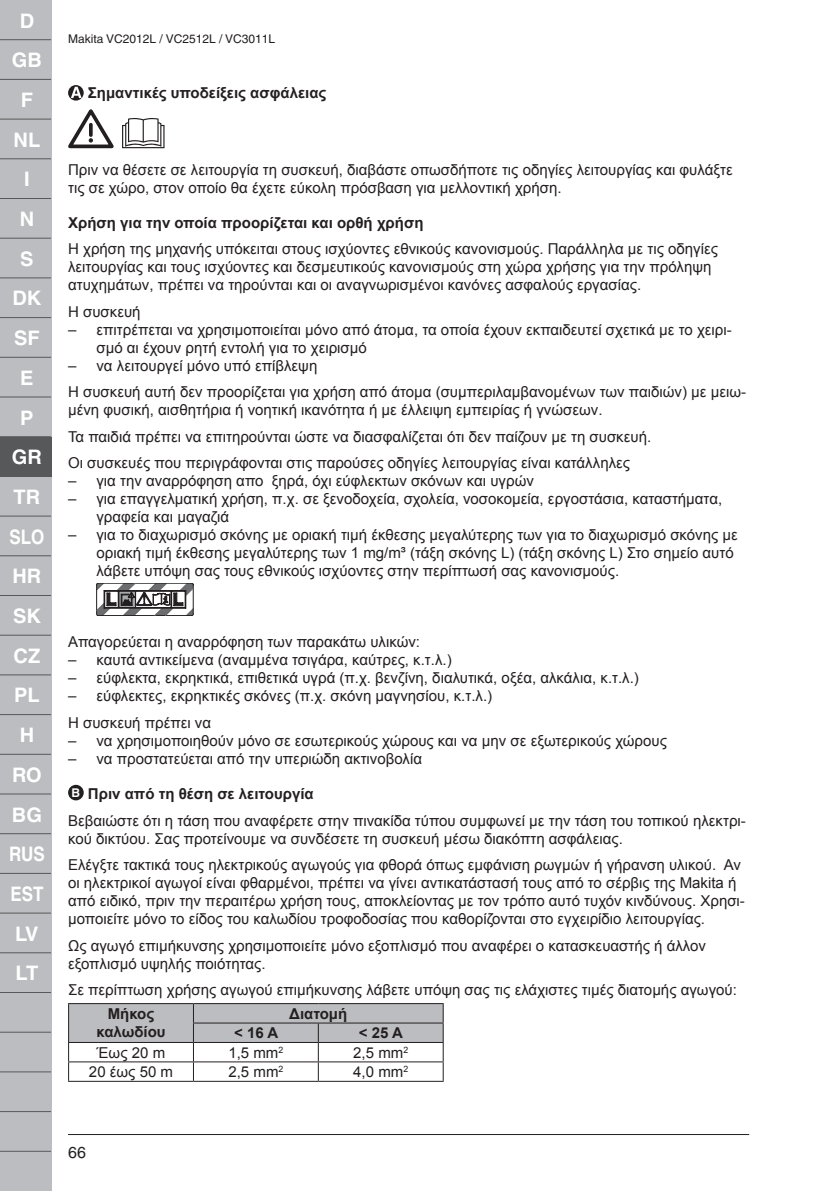
<style>
.page{position:relative;width:840px;height:1191px;background:#fff}
.page>*{position:absolute;margin:0;border:0;box-sizing:border-box;transform-origin:0 0}
.t1{font:700 20px/39.6px "Helvetica";color:#fff;text-align:center}
.t2{font:16px "Helvetica";color:#231f20}
.t3{font:15px/18px "Arial";color:#231f20}
.t4{font:700 15px/18px "Arial";color:#231f20;text-align:center}
.t5{font:12px "Helvetica";color:#231f20}
.s1{font-family:"Helvetica"}
.s2{font-family:"Helvetica";font-weight:700;font-size:12px;color:#fff}
.s3{font-weight:700}
</style>
<div class="page">
<div style="left:0;top:0;width:51px;height:1191px;background:#bcbdc0"></div>
<div style="left:0;top:437px;width:51px;height:39px;background:#57585a"></div>
<hr style="left:0;top:39px;width:51px;height:1px;background:#57585a">
<hr style="left:0;top:79px;width:51px;height:1px;background:#57585a">
<hr style="left:0;top:119px;width:51px;height:1px;background:#57585a">
<hr style="left:0;top:158px;width:51px;height:1px;background:#57585a">
<hr style="left:0;top:198px;width:51px;height:1px;background:#57585a">
<hr style="left:0;top:238px;width:51px;height:1px;background:#57585a">
<hr style="left:0;top:277px;width:51px;height:1px;background:#57585a">
<hr style="left:0;top:317px;width:51px;height:1px;background:#57585a">
<hr style="left:0;top:357px;width:51px;height:1px;background:#57585a">
<hr style="left:0;top:396px;width:51px;height:1px;background:#57585a">
<hr style="left:0;top:436px;width:51px;height:1px;background:#57585a">
<hr style="left:0;top:476px;width:51px;height:1px;background:#57585a">
<hr style="left:0;top:515px;width:51px;height:1px;background:#57585a">
<hr style="left:0;top:555px;width:51px;height:1px;background:#57585a">
<hr style="left:0;top:595px;width:51px;height:1px;background:#57585a">
<hr style="left:0;top:634px;width:51px;height:1px;background:#57585a">
<hr style="left:0;top:674px;width:51px;height:1px;background:#57585a">
<hr style="left:0;top:714px;width:51px;height:1px;background:#57585a">
<hr style="left:0;top:754px;width:51px;height:1px;background:#57585a">
<hr style="left:0;top:793px;width:51px;height:1px;background:#57585a">
<hr style="left:0;top:833px;width:51px;height:1px;background:#57585a">
<hr style="left:0;top:873px;width:51px;height:1px;background:#57585a">
<hr style="left:0;top:912px;width:51px;height:1px;background:#57585a">
<hr style="left:0;top:952px;width:51px;height:1px;background:#57585a">
<hr style="left:0;top:992px;width:51px;height:1px;background:#57585a">
<hr style="left:0;top:1031px;width:51px;height:1px;background:#57585a">
<hr style="left:0;top:1071px;width:51px;height:1px;background:#57585a">
<hr style="left:0;top:1111px;width:51px;height:1px;background:#57585a">
<hr style="left:0;top:1150px;width:51px;height:1px;background:#57585a">
<hr style="left:68px;top:1134px;width:680px;height:1px;background:#231f20">
<svg style="left:68px;top:85px;width:16px;height:16px"></svg>
<svg style="left:71px;top:87px;width:10px;height:11px"></svg>
<svg style="left:68px;top:109px;width:46px;height:39px"></svg>
<svg style="left:122px;top:118px;width:42px;height:30px"></svg>
<hr style="left:98px;top:615px;width:94px;height:1px;background:#231f20">
<svg style="left:96px;top:583px;width:97px;height:32px"></svg>
<div style="left:68px;top:785px;width:16px;height:15px;background:#231f20;border-radius:50%"></div>
<svg style="left:68px;top:1003px;width:375px;height:77px"></svg>
<hr style="left:68px;top:1080px;width:125px;height:1px;background:#231f20">
<hr style="left:193px;top:1080px;width:125px;height:1px;background:#231f20">
<hr style="left:318px;top:1080px;width:125px;height:1px;background:#231f20">
<h1 class="t1" style="left:9px;top:0;width:37px">D<br>GB<br>F<br>NL<br>I<br>N<br>S<br>DK<br>SF<br>E<br>P<br>GR<br>TR<br>SLO<br>HR<br>SK<br>CZ<br>PL<br>H<br>RO<br>BG<br>RUS<br>EST<br>LV<br>LT</h1>
<p class="t5" style="left:68px;top:32px;width:208px">Makita VC2012L / VC2512L / VC3011L</p>
<p class="t4" style="left:88px;top:84px;width:240px">Σημαντικές υποδείξεις ασφάλειας</p>
<p class="t3" style="left:68px;top:161px;width:665px">Πριν να θέσετε σε λειτουργία τη συσκευή, διαβάστε οπωσδήποτε τις οδηγίες λειτουργίας και φυλάξτε τις σε χώρο, στον οποίο θα έχετε εύκολη πρόσβαση για μελλοντική χρήση.</p>
<p class="t4" style="left:68px;top:214px;width:357px">Χρήση για την οποία προορίζεται και ορθή χρήση</p>
<p class="t3" style="left:68px;top:240px;width:651px">Η χρήση της µηχανής υπόκειται στους ισχύοντες εθνικούς κανονισµούς. Παράλληλα µε τις οδηγίες λειτουργίας και τους ισχύοντες και δεσµευτικούς κανονισµούς στη χώρα χρήσης για την πρόληψη ατυχηµάτων, πρέπει να τηρούνται και οι αναγνωρισµένοι κανόνες ασφαλούς εργασίας.</p>
<p class="t3" style="left:68px;top:303px;width:74px">Η συσκευή</p>
<p class="t3" style="left:96px;top:321px;width:636px;text-indent:-28px"><span class="s1">–</span> επιτρέπεται να χρησιμοποιείται μόνο από άτομα, τα οποία έχουν εκπαιδευτεί σχετικά με το χειρι&shy;σμό αι έχουν ρητή εντολή για το χειρισμό</p>
<p class="t3" style="left:68px;top:352px;width:679px;line-height:26.6px"><span class="s1">–</span> να λειτουργεί μόνο υπό επίβλεψη<br>Η συσκευή αυτή δεν προορίζεται για χρήση από άτομα (συμπεριλαμβανομένων των παιδιών) με μειω-</p>
<p class="t3" style="left:68px;top:397px;width:584px;line-height:26.6px">μένη φυσική, αισθητήρια ή νοητική ικανότητα ή με έλλειψη εμπειρίας ή γνώσεων.<br>Τα παιδιά πρέπει να επιτηρούνται ώστε να διασφαλίζεται ότι δεν παίζουν με τη συσκευή.<br>Οι συσκευές που περιγράφονται στις παρούσες οδηγίες λειτουργίας είναι κατάλληλες</p>
<p class="t3" style="left:68px;top:472px;width:467px"><span class="s1">–</span> για την αναρρόφηση απο ξηρά, όχι εύφλεκτων σκόνων και υγρών</p>
<p class="t3" style="left:96px;top:490px;width:627px;text-indent:-28px"><span class="s1">–</span> για επαγγελματική χρήση, π.χ. σε ξενοδοχεία, σχολεία, νοσοκομεία, εργοστάσια, καταστήματα, γραφεία και μαγαζιά</p>
<p class="t3" style="left:96px;top:526px;width:642px;text-indent:-28px"><span class="s1">–</span> για το διαχωρισμό σκόνης με οριακή τιμή έκθεσης μεγαλύτερης των για το διαχωρισμό σκόνης με οριακή τιμή έκθεσης μεγαλύτερης των 1 mg/m³ (τάξη σκόνης L) (τάξη σκόνης L) Στο σημείο αυτό λάβετε υπόψη σας τους εθνικούς ισχύοντες στην περίπτωσή σας κανονισμούς.</p>
<p class="t3" style="left:68px;top:633px;width:353px">Απαγορεύεται η αναρρόφηση των παρακάτω υλικών:</p>
<p class="t3" style="left:68px;top:651px;width:385px"><span class="s1">–</span> καυτά αντικείμενα (αναμμένα τσιγάρα, καύτρες, κ.τ.λ.)</p>
<p class="t3" style="left:68px;top:669px;width:572px"><span class="s1">–</span> εύφλεκτα, εκρηκτικά, επιθετικά υγρά (π.χ. βενζίνη, διαλυτικά, οξέα, αλκάλια, κ.τ.λ.)</p>
<p class="t3" style="left:68px;top:683px;width:425px;line-height:26.6px"><span class="s1">–</span> εύφλεκτες, εκρηκτικές σκόνες (π.χ. σκόνη μαγνησίου, κ.τ.λ.)<br>Η συσκευή πρέπει να</p>
<p class="t3" style="left:68px;top:732px;width:600px"><span class="s1">–</span> να χρησιμοποιηθούν μόνο σε εσωτερικούς χώρους και να μην σε εξωτερικούς χώρους</p>
<p class="t3" style="left:68px;top:750px;width:355px"><span class="s1">–</span> να προστατεύεται από την υπεριώδη ακτινοβολία</p>
<p class="t3" style="left:68px;top:780px;width:679px;line-height:26.6px"><span class="s2">B</span> <span class="s3">Πριν από τη θέση σε λειτουργία<br></span>Βεβαιώστε ότι η τάση που αναφέρετε στην πινακίδα τύπου συμφωνεί με την τάση του τοπικού ηλεκτρι-</p>
<p class="t3" style="left:68px;top:825px;width:674px;line-height:26.6px">κού δικτύου. Σας προτείνουμε να συνδέσετε τη συσκευή μέσω διακόπτη ασφάλειας.<br>Ελέγξτε τακτικά τους ηλεκτρικούς αγωγούς για φθορά όπως εμφάνιση ρωγμών ή γήρανση υλικού. Αν</p>
<p class="t3" style="left:68px;top:874px;width:678px">οι ηλεκτρικοί αγωγοί είναι φθαρμένοι, πρέπει να γίνει αντικατάστασή τους από το σέρβις της Makita ή από ειδικό, πριν την περαιτέρω χρήση τους, αποκλείοντας με τον τρόπο αυτό τυχόν κινδύνους. Χρησι&shy;μοποιείτε μόνο το είδος του καλωδίου τροφοδοσίας που καθορίζονται στο εγχειρίδιο λειτουργίας.</p>
<p class="t3" style="left:68px;top:936px;width:639px">Ως αγωγό επιμήκυνσης χρησιμοποιείτε μόνο εξοπλισμό που αναφέρει ο κατασκευαστής ή άλλον εξοπλισμό υψηλής ποιότητας.</p>
<p class="t3" style="left:68px;top:981px;width:670px">Σε περίπτωση χρήσης αγωγού επιμήκυνσης λάβετε υπόψη σας τις ελάχιστες τιμές διατομής αγωγού:</p>
<p class="t4" style="left:96px;top:1005px;width:71px">Μήκος καλωδίου</p>
<p class="t4" style="left:289px;top:1005px;width:59px">Διατομή</p>
<p class="t4" style="left:234px;top:1024px;width:46px">&lt; 16 A</p>
<p class="t4" style="left:359px;top:1024px;width:46px">&lt; 25 A</p>
<p class="t3" style="left:97px;top:1043px;width:70px">Έως 20 m</p>
<p class="t3" style="left:228px;top:1043px;width:56px">1,5 mm<sup>2</sup></p>
<p class="t3" style="left:353px;top:1043px;width:56px">2,5 mm<sup>2</sup></p>
<p class="t3" style="left:89px;top:1063px;width:85px">20 έως 50 m</p>
<p class="t3" style="left:228px;top:1063px;width:56px">2,5 mm<sup>2</sup></p>
<p class="t3" style="left:353px;top:1063px;width:56px">4,0 mm<sup>2</sup></p>
<p class="t2" style="left:68px;top:1143px;width:19px">66</p>
</div>
